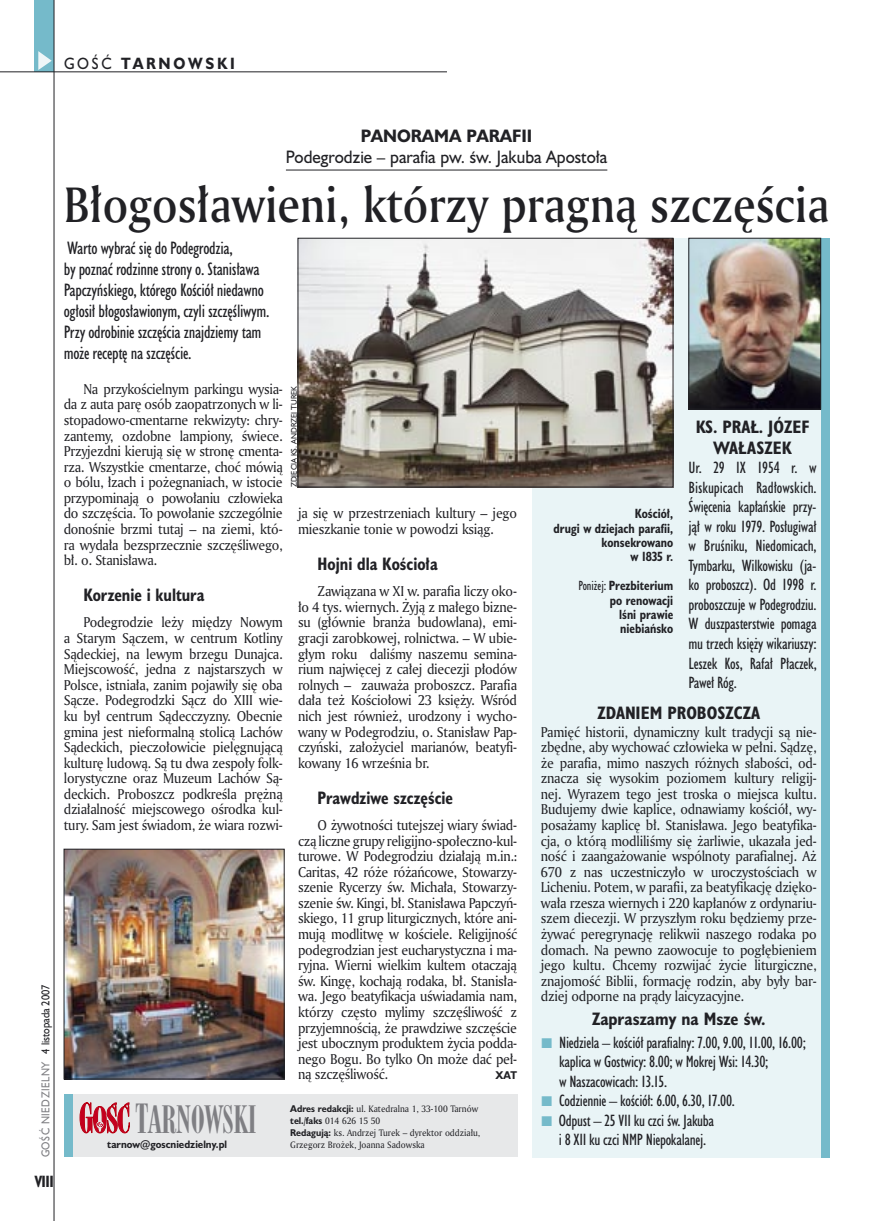
<style>
.page{position:relative;width:872px;height:1221px;background:#fff}
.page>*{position:absolute;margin:0;border:0;box-sizing:border-box;transform-origin:0 0}
._05a_tytyl_AmMd_32_pt{font:48px "Amerigo Md PL";color:#212125;scale:.9 1}
._05a_tytyl_AmMd_48_pt{font:36.45px "Modern 735 PL";color:#7f7f83;scale:.9 1}
._06-4_lead_lokal_HuCn_11_pt{font:16.5px/21px "Humanst 521 Cn PL";letter-spacing:-.02em;color:#212125}
._04-2_tytul_ramki{font:700 16.5px/21px "Humanst 521 Cn PL";color:#212125;text-align:center}
._04-3_nadtytul_lokal{font:16.5px/21px "Humanst 521 PL";color:#212125;text-align:center;scale:.94 1}
._04_srodtytul_HuCB_11_pt{font:700 16.5px "Humanst 521 Cn PL";color:#212125;scale:.94 1}
._03-2_body_do_ramki{font:15px/19.5px "Humanst 521 Cn PL";letter-spacing:-.02em;color:#212125}
.t1{font:700 15px "Humanst 521 PL";letter-spacing:.2em;color:#212125;scale:.9 1}
.t2{font:700 15px "Humanst 521 Cn PL";color:#212125;scale:.94 1}
._01_body_tekst{font:13.8px/15.6px "Amerigo PL";letter-spacing:-.02em;color:#212125;text-align:justify;scale:.94 1}
._03-4_body_liturgii{font:13.8px/15.6px "Amerigo PL";letter-spacing:-.02em;color:#212125;text-align:justify;scale:.94 1}
._09_podpis_zdjecia_HuCnB{font:700 12.3px/14.4px "Humanst 521 Cn PL";color:#212125;text-align:right;scale:.94 1}
.t3{font:10.5px "Humanst 521 PL";letter-spacing:.05em;color:#7f7f83;scale:.9 1}
._01_body_tekst-2{font:700 10.35px "Humanst 521 PL";color:#212125;scale:.9 1}
._20a_stopka_adres{font:700 9.9px "Humanst 521 PL";color:#212125;scale:.94 1}
._20b_stopka_dzial{font:9px "Amerigo PL";color:#212125;scale:.94 1}
._09a_autor_zdjecia_Hu_5_pt{font:7.5px "Humanst 521 PL";color:#212125;scale:.94 1}
.s1{font-weight:400}
.s2{color:#212125}
.s3{font-weight:700}
.s4{font-size:38.85px}
.s5{font-family:"Humanst 521 PL";font-weight:700}
</style>
<div class="page">
<div style="left:35px;top:0;width:19px;height:72px;background:#75baca"></div>
<svg style="left:38px;top:51px;width:14px;height:19px"></svg>
<hr style="left:54px;top:0;width:1px;height:1220px;background:#212125">
<hr style="left:0;top:72px;width:447px;height:1px;background:#212125">
<div style="left:64px;top:1094px;width:453px;height:62px;background:#e7e8e9"></div>
<div style="left:64px;top:1094px;width:8px;height:62px;background:#75baca"></div>
<svg style="left:80px;top:1102px;width:50px;height:30px"></svg>
<div style="left:532px;top:238px;width:297px;height:918px;background:#e9f4f6"></div>
<div style="left:821px;top:238px;width:8px;height:918px;background:#75baca"></div>
<img style="left:690px;top:240px;width:129px;height:167px">
<div style="left:688px;top:238px;width:133px;height:171px;border:1px solid #212125"></div>
<img style="left:300px;top:240px;width:371px;height:245px">
<div style="left:298px;top:238px;width:375px;height:249px;border:1px solid #212125"></div>
<hr style="left:286px;top:170px;width:321px;height:1px;background:#212125">
<img style="left:66px;top:850px;width:216px;height:227px">
<div style="left:64px;top:848px;width:220px;height:231px;border:1px solid #212125"></div>
<p class="t1" style="left:64px;top:53px;width:191px"><span class="s1">GOŚĆ</span> TARNOWSKI</p>
<p class="t3" style="left:38px;top:1157px;width:193px;rotate:-90deg">GOŚĆ NIEDZIELNY <span class="s2">4 listopada 2007</span></p>
<p class="t2" style="left:35px;top:1170px;width:22px">VIII</p>
<p class="_04-3_nadtytul_lokal" style="left:286px;top:125px;width:343px"><span class="s3">PANORAMA PARAFII<br></span>Podegrodzie – parafia pw. św. Jakuba Apostoła</p>
<p class="_05a_tytyl_AmMd_32_pt" style="left:64px;top:172px;width:852px">Błogosławieni, którzy pragną szczęścia</p>
<p class="_06-4_lead_lokal_HuCn_11_pt" style="left:64px;top:237px;width:207px">Warto wybrać się do Podegrodzia,<br>by poznać rodzinne strony o. Stanisława Papczyńskiego, którego Kościół niedawno ogłosił błogosławionym, czyli szczęśliwym.<br>Przy odrobinie szczęścia znajdziemy tam może receptę na szczęście.</p>
<p class="_01_body_tekst" style="left:64px;top:380px;width:234px;text-indent:20px">Na przykościelnym parkingu wysia&shy;da z auta parę osób zaopatrzonych w li&shy;stopadowo-cmentarne rekwizyty: chry&shy;zantemy, ozdobne lampiony, świece.<br>Przyjezdni kierują się w stronę cmenta&shy;rza. Wszystkie cmentarze, choć mówią o bólu, łzach i pożegnaniach, w istocie przypominają o powołaniu człowieka do szczęścia. To powołanie szczególnie donośnie brzmi tutaj – na ziemi, któ&shy;ra wydała bezsprzecznie szczęśliwego, bł. o. Stanisława.</p>
<p class="_04_srodtytul_HuCB_11_pt" style="left:83px;top:583px;width:130px">Korzenie i kultura</p>
<p class="_01_body_tekst" style="left:64px;top:614px;width:234px;text-indent:20px">Podegrodzie leży między Nowym a Starym Sączem, w centrum Kotliny Sądeckiej, na lewym brzegu Dunajca.<br>Miejscowość, jedna z najstarszych w Polsce, istniała, zanim pojawiły się oba Sącze. Podegrodzki Sącz do XIII wie&shy;ku był centrum Sądecczyzny. Obecnie gmina jest nieformalną stolicą Lachów Sądeckich, pieczołowicie pielęgnującą kulturę ludową. Są tu dwa zespoły folk&shy;lorystyczne oraz Muzeum Lachów Są&shy;deckich. Proboszcz podkreśla prężną działalność miejscowego ośrodka kul&shy;tury. Sam jest świadom, że wiara rozwi-</p>
<p class="_09a_autor_zdjecia_Hu_5_pt" style="left:289px;top:487px;width:109px;rotate:-90deg">ZDJĘCIA KS. ANDRZEJ TUREK</p>
<p class="_01_body_tekst" style="left:298px;top:505px;width:234px">ja się w przestrzeniach kultury – jego mieszkanie tonie w powodzi ksiąg.</p>
<p class="_04_srodtytul_HuCB_11_pt" style="left:318px;top:552px;width:129px">Hojni dla Kościoła</p>
<p class="_01_body_tekst" style="left:298px;top:583px;width:234px;text-indent:20px">Zawiązana w XI w. parafia liczy oko&shy;ło 4 tys. wiernych. Żyją z małego bizne&shy;su (głównie branża budowlana), emi&shy;gracji zarobkowej, rolnictwa. – W ubie&shy;głym roku daliśmy naszemu semina&shy;rium najwięcej z całej diecezji płodów rolnych – zauważa proboszcz. Parafia dała też Kościołowi 23 księży. Wśród nich jest również, urodzony i wycho&shy;wany w Podegrodziu, o. Stanisław Pap&shy;czyński, założyciel marianów, beatyfi&shy;kowany 16 września br.</p>
<p class="_04_srodtytul_HuCB_11_pt" style="left:318px;top:786px;width:146px">Prawdziwe szczęście</p>
<p class="_01_body_tekst" style="left:298px;top:816px;width:234px;text-indent:20px">O żywotności tutejszej wiary świad&shy;czą liczne grupy religijno-społeczno-kul&shy;turowe. W Podegrodziu działają m.in.:<br>Caritas, 42 róże różańcowe, Stowarzy&shy;szenie Rycerzy św. Michała, Stowarzy&shy;szenie św. Kingi, bł. Stanisława Papczyń&shy;skiego, 11 grup liturgicznych, które ani&shy;mują modlitwę w kościele. Religijność podegrodzian jest eucharystyczna i ma&shy;ryjna. Wierni wielkim kultem otaczają św. Kingę, kochają rodaka, bł. Stanisła&shy;wa. Jego beatyfikacja uświadamia nam, którzy często mylimy szczęśliwość z przyjemnością, że prawdziwe szczęście jest ubocznym produktem życia podda&shy;nego Bogu. Bo tylko On może dać peł&shy;ną szczęśliwość.</p>
<p class="_01_body_tekst-2" style="left:495px;top:1068px;width:25px">XAT</p>
<p class="_05a_tytyl_AmMd_48_pt" style="left:136px;top:1096px;width:136px"><span class="s4">T</span>ARNOWSKI</p>
<p class="_20b_stopka_dzial" style="left:290px;top:1102px;width:201px"><span class="s5">Adres redakcji:</span> ul. Katedralna 1, 33-100 Tarnów</p>
<p class="_20b_stopka_dzial" style="left:290px;top:1114px;width:97px"><span class="s5">tel.</span><span class="s3">/</span><span class="s5">faks</span> 014 626 15 50</p>
<p class="_20b_stopka_dzial" style="left:290px;top:1126px;width:204px"><span class="s5">Redagują:</span> ks. Andrzej Turek – dyrektor oddziału,</p>
<p class="_20a_stopka_adres" style="left:107px;top:1137px;width:129px">tarnow@goscniedzielny.pl</p>
<p class="_20b_stopka_dzial" style="left:290px;top:1138px;width:144px">Grzegorz Brożek, Joanna Sadowska</p>
<p class="_09_podpis_zdjecia_HuCnB" style="left:553px;top:506px;width:129px">Kościół,<br>drugi w dziejach parafii, konsekrowano<br>w 1835 r.</p>
<p class="_09_podpis_zdjecia_HuCnB" style="left:578px;top:578px;width:102px"><span class="s1">Poniżej:</span> Prezbiterium po renowacji<br>lśni prawie niebiańsko</p>
<p class="_04-2_tytul_ramki" style="left:695px;top:416px;width:115px">KS. PRAŁ. JÓZEF<br>WAŁASZEK</p>
<p class="_03-2_body_do_ramki" style="left:688px;top:458px;width:130px;text-align:justify">Ur. 29 IX 1954 r. w Biskupicach Radłowskich.<br>Święcenia kapłańskie przy&shy;jął w roku 1979. Posługiwał w Bruśniku, Niedomicach, Tymbarku, Wilkowisku (ja&shy;ko proboszcz). Od 1998 r. proboszczuje w Podegrodziu.<br>W duszpasterstwie pomaga mu trzech księży wikariuszy:<br>Leszek Kos, Rafał Płaczek, Paweł Róg.</p>
<p class="_04-2_tytul_ramki" style="left:597px;top:701px;width:164px">ZDANIEM PROBOSZCZA</p>
<p class="_03-4_body_liturgii" style="left:541px;top:723px;width:295px">Pamięć historii, dynamiczny kult tradycji są nie&shy;zbędne, aby wychować człowieka w pełni. Sądzę, że parafia, mimo naszych różnych słabości, od&shy;znacza się wysokim poziomem kultury religij&shy;nej. Wyrazem tego jest troska o miejsca kultu.<br>Budujemy dwie kaplice, odnawiamy kościół, wy&shy;posażamy kaplicę bł. Stanisława. Jego beatyfika&shy;cja, o którą modliliśmy się żarliwie, ukazała jed&shy;ność i zaangażowanie wspólnoty parafialnej. Aż 670 z nas uczestniczyło w uroczystościach w Licheniu. Potem, w parafii, za beatyfikację dzięko&shy;wała rzesza wiernych i 220 kapłanów z ordynariu&shy;szem diecezji. W przyszłym roku będziemy prze&shy;żywać peregrynację relikwii naszego rodaka po domach. Na pewno zaowocuje to pogłębieniem jego kultu. Chcemy rozwijać życie liturgiczne, znajomość Biblii, formację rodzin, aby były bar&shy;dziej odporne na prądy laicyzacyjne.</p>
<p class="_04-2_tytul_ramki" style="left:592px;top:1008px;width:175px">Zapraszamy na Msze św.</p>
<p class="_03-2_body_do_ramki" style="left:559px;top:1032px;width:248px">Niedziela – kościół parafialny: 7.00, 9.00, 11.00, 16.00; kaplica w Gostwicy: 8.00; w Mokrej Wsi: 14.30;<br>w Naszacowicach: 13.15.</p>
<p class="_03-2_body_do_ramki" style="left:559px;top:1090px;width:177px">Codziennie – kościół: 6.00, 6.30, 17.00.</p>
<p class="_03-2_body_do_ramki" style="left:559px;top:1110px;width:157px">Odpust – 25 VII ku czci św. Jakuba i 8 XII ku czci NMP Niepokalanej.</p>
</div>
